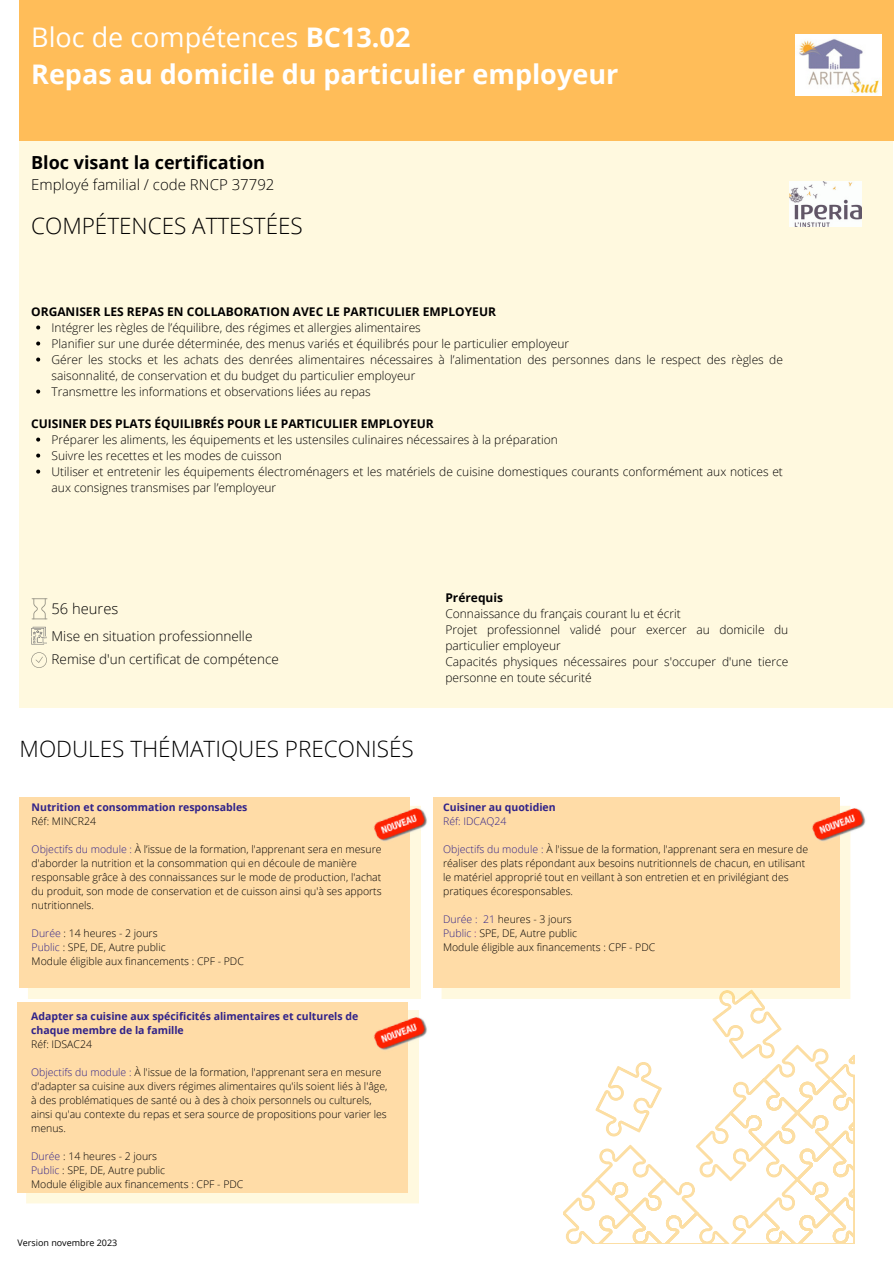
<style>
.page{position:relative;width:894px;height:1264px;background:#fff}
.page>*{position:absolute;margin:0;border:0;box-sizing:border-box;transform-origin:0 0}
.t1{font:700 27px "Open Sans";color:#fff}
.t2{font:27px "Open Sans";color:#fff}
.t3{font:300 22.5px "Open Sans";color:#000}
.t4{font:700 18px "Open Sans";color:#000}
.t5{font:300 15px "Open Sans";color:#000}
.t6{font:300 14.7px "Open Sans";color:#000}
.t7{font:300 13.65px "Open Sans";color:#000}
.t8{font:300 13.5px "Open Sans";color:#000}
.t9{font:300 12px/16px "Open Sans";color:#000}
.t10{font:700 12px "Open Sans";color:#000}
.t11{font:300 10.5px/14px "Open Sans";color:#000}
.t12{font:700 10.5px/14px "Open Sans";color:#302289}
.t13{font:300 10.5px "Open Sans";color:#302289}
.t14{font:9px "Open Sans";color:#000}
.s1{font-weight:700}
.s2{color:#302289}
.s3{color:#680a82}
</style>
<div class="page">
<div style="left:20px;top:141px;width:873px;height:566px;background:#fff9df"></div>
<div style="left:20px;top:0;width:873px;height:141px;background:#ffbd59"></div>
<svg style="left:441px;top:849px;width:409px;height:150px;background:#fff3d4"></svg>
<div style="left:433px;top:797px;width:405px;height:190px;background:#ffdca7"></div>
<svg style="left:32px;top:598px;width:15px;height:21px"></svg>
<svg style="left:31px;top:652px;width:16px;height:16px"></svg>
<svg style="left:31px;top:627px;width:16px;height:17px"></svg>
<img style="left:789px;top:182px;width:72px;height:45px">
<svg style="left:28px;top:849px;width:393px;height:150px;background:#fff6da"></svg>
<div style="left:20px;top:797px;width:389px;height:190px;background:#ffdca7"></div>
<svg style="left:563px;top:989px;width:290px;height:254px"></svg>
<svg style="left:36px;top:325px;width:4px;height:4px"></svg>
<svg style="left:36px;top:341px;width:4px;height:4px"></svg>
<svg style="left:36px;top:357px;width:4px;height:4px"></svg>
<svg style="left:36px;top:389px;width:4px;height:4px"></svg>
<svg style="left:36px;top:437px;width:4px;height:4px"></svg>
<svg style="left:36px;top:453px;width:4px;height:4px"></svg>
<svg style="left:36px;top:469px;width:4px;height:4px"></svg>
<div style="left:26px;top:1057px;width:393px;height:146px;background:#fff9df"></div>
<div style="left:18px;top:1001px;width:390px;height:191px;background:#ffdca7"></div>
<img style="left:373px;top:801px;width:54px;height:48px">
<img style="left:812px;top:801px;width:54px;height:48px">
<img style="left:373px;top:1010px;width:54px;height:47px">
<img style="left:795px;top:35px;width:86px;height:60px">
<p class="t2" style="left:31px;top:18px;width:380px">Bloc de compétences <span class="s1">BC13.02</span></p>
<p class="t1" style="left:31px;top:55px;width:588px">Repas au domicile du particulier employeur</p>
<p class="t4" style="left:31px;top:149px;width:235px">Bloc visant la certification</p>
<p class="t5" style="left:31px;top:174px;width:245px">Employé familial / code RNCP 37792</p>
<p class="t3" style="left:31px;top:210px;width:273px">COMPÉTENCES ATTESTÉES</p>
<p class="t10" style="left:31px;top:303px;width:466px">ORGANISER LES REPAS EN COLLABORATION AVEC LE PARTICULIER EMPLOYEUR</p>
<p class="t9" style="left:52px;top:319px;width:370px">Intégrer les règles de l’équilibre, des régimes et allergies alimentaires</p>
<p class="t9" style="left:52px;top:335px;width:519px">Planifier sur une durée déterminée, des menus variés et équilibrés pour le particulier employeur</p>
<p class="t9" style="left:52px;top:351px;width:732px">Gérer les stocks et les achats des denrées alimentaires nécessaires à l’alimentation des personnes dans le respect des règles de saisonnalité, de conservation et du budget du particulier employeur</p>
<p class="t9" style="left:52px;top:383px;width:321px">Transmettre les informations et observations liées au repas</p>
<p class="t10" style="left:31px;top:415px;width:404px">CUISINER DES PLATS ÉQUILIBRÉS POUR LE PARTICULIER EMPLOYEUR</p>
<p class="t9" style="left:52px;top:431px;width:507px">Préparer les aliments, les équipements et les ustensiles culinaires nécessaires à la préparation</p>
<p class="t9" style="left:52px;top:447px;width:232px">Suivre les recettes et les modes de cuisson</p>
<p class="t9" style="left:52px;top:463px;width:732px">Utiliser et entretenir les équipements électroménagers et les matériels de cuisine domestiques courants conformément aux notices et aux consignes transmises par l’employeur</p>
<p class="t6" style="left:52px;top:598px;width:68px">56 heures</p>
<p class="t7" style="left:52px;top:626px;width:202px">Mise en situation professionnelle</p>
<p class="t8" style="left:52px;top:650px;width:229px">Remise d'un certificat de compétence</p>
<p class="t3" style="left:20px;top:733px;width:395px">MODULES THÉMATIQUES PRECONISÉS</p>
<p class="t12" style="left:32px;top:800px;width:217px">Nutrition et consommation responsables</p>
<p class="t11" style="left:32px;top:814px;width:66px">Réf: MINCR24</p>
<p class="t11" style="left:32px;top:842px;width:351px"><span class="s2">Objectifs du module :</span> À l’issue de la formation, l'apprenant sera en mesure d'aborder la nutrition et la consommation qui en découle de manière responsable grâce à des connaissances sur le mode de production, l'achat du produit, son mode de conservation et de cuisson ainsi qu'à ses apports nutritionnels.</p>
<p class="t11" style="left:32px;top:926px;width:127px"><span class="s2">Durée</span> : 14 heures - 2 jours</p>
<p class="t11" style="left:32px;top:940px;width:135px"><span class="s2">Public</span> : SPE, DE, Autre public</p>
<p class="t11" style="left:32px;top:954px;width:214px">Module éligible aux financements : CPF - PDC</p>
<p class="t12" style="left:31px;top:1008px;width:328px">Adapter sa cuisine aux spécificités alimentaires et culturels de chaque membre de la famille</p>
<p class="t11" style="left:31px;top:1036px;width:62px">Réf: IDSAC24</p>
<p class="t11" style="left:31px;top:1064px;width:357px"><span class="s2">Objectifs du module :</span> À l'issue de la formation, l'apprenant sera en mesure d'adapter sa cuisine aux divers régimes alimentaires qu'ils soient liés à l'âge, à des problématiques de santé ou à des à choix personnels ou culturels, ainsi qu'au contexte du repas et sera source de propositions pour varier les menus.</p>
<p class="t11" style="left:31px;top:1148px;width:127px"><span class="s2">Durée</span> : 14 heures - 2 jours</p>
<p class="t11" style="left:31px;top:1162px;width:135px"><span class="s2">Public</span> : SPE, DE, Autre public</p>
<p class="t11" style="left:31px;top:1176px;width:214px">Module éligible aux financements : CPF - PDC</p>
<p class="t14" style="left:17px;top:1235px;width:101px">Version novembre 2023</p>
<p class="t10" style="left:445px;top:589px;width:59px">Prérequis</p>
<p class="t9" style="left:445px;top:605px;width:237px">Connaissance du français courant lu et écrit</p>
<p class="t9" style="left:445px;top:621px;width:344px">Projet professionnel validé pour exercer au domicile du particulier employeur</p>
<p class="t9" style="left:445px;top:653px;width:344px">Capacités physiques nécessaires pour s'occuper d'une tierce personne en toute sécurité</p>
<p class="t12" style="left:443px;top:800px;width:114px">Cuisiner au quotidien</p>
<p class="t13" style="left:443px;top:813px;width:65px">Réf: IDCAQ24</p>
<p class="t11" style="left:443px;top:842px;width:366px"><span class="s2">Objectifs du module :</span> À l'issue de la formation, l'apprenant sera en mesure de réaliser des plats répondant aux besoins nutritionnels de chacun, en utilisant le matériel approprié tout en veillant à son entretien et en privilégiant des pratiques écoresponsables.</p>
<p class="t11" style="left:443px;top:912px;width:130px"><span class="s2">Durée : 21</span> heures - 3 jours</p>
<p class="t11" style="left:443px;top:926px;width:136px"><span class="s2">Public</span> <span class="s3">:</span> SPE, DE, Autre public</p>
<p class="t11" style="left:443px;top:940px;width:214px">Module éligible aux financements : CPF - PDC</p>
</div>
